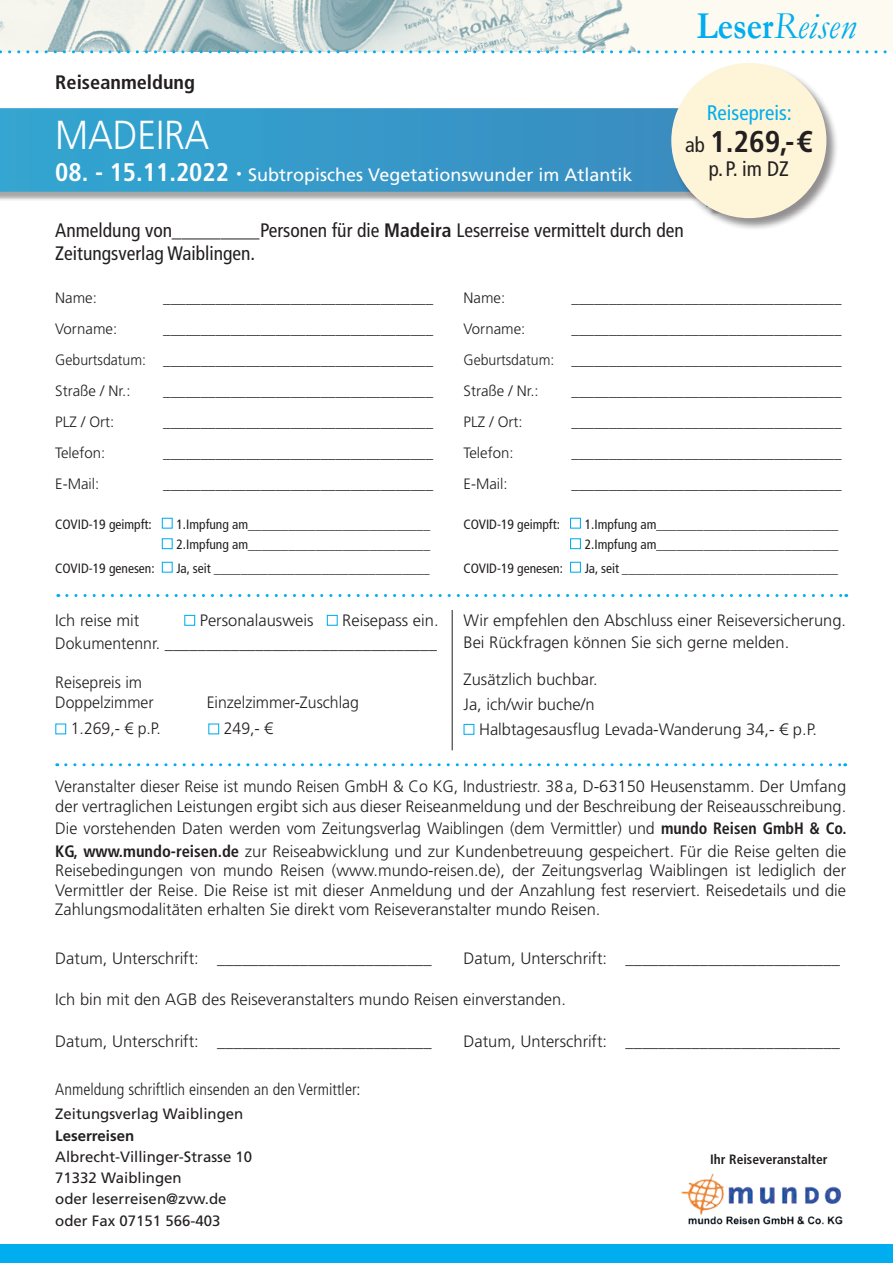
<style>
.page{position:relative;width:893px;height:1263px;background:#fff}
.page>*{position:absolute;margin:0;border:0;box-sizing:border-box;transform-origin:0 0}
.t1{font:300 40.5px "Frutiger LT Pro";letter-spacing:-.005em;color:#fff;scale:.92 1}
.t2{font:italic 38.4px "Garamond";color:#00aeef}
.t3{font:700 condensed 30px "Frutiger LT Pro";color:#231f20}
.t4{font:condensed 21px "Frutiger LT Pro";color:#00aeef}
.t5{font:condensed 21px "Frutiger LT Pro";color:#231f20}
.t6{font:condensed 19.5px/22.5px "Frutiger LT Pro";color:#231f20}
.t7{font:700 condensed 19.5px "Frutiger LT Pro";color:#231f20;scale:1.04 1}
.t8{font:18px "Frutiger LT Pro";color:#fff}
.t9{font:300 16.5px/19.5px "Frutiger LT Pro";color:#231f20}
.t10{font:300 16.5px/19.5px "Frutiger LT Pro";color:#231f20;scale:.96 1}
.t11{font:300 condensed 16.5px "Frutiger LT Pro";color:#231f20}
.t12{font:300 15px/31px "Frutiger LT Pro";color:#231f20;text-align:justify}
.t13{font:15px/21.3px "Frutiger LT Pro";color:#231f20}
.t14{font:700 15px "Frutiger LT Pro";color:#231f20}
.t15{font:condensed 13.5px/20.5px "Frutiger LT Pro";color:#231f20}
.t16{font:700 condensed 13.5px "Frutiger LT Pro";color:#231f20}
.s1{font-weight:700;font-stretch:condensed;font-size:25.5px}
.s2{font-weight:700;font-style:normal}
.s3{font-weight:400;font-size:21px}
.s4{font-weight:700}
.s5{font-weight:700;font-stretch:condensed}
</style>
<div class="page">
<div style="left:0;top:1244px;width:893px;height:19px;background:#00aeef"></div>
<svg style="left:66px;top:763px;width:780px;height:3px"></svg>
<svg style="left:67px;top:594px;width:780px;height:3px"></svg>
<svg style="left:0;top:0;width:893px;height:50px"></svg>
<div style="left:184px;top:615px;width:11px;height:11px;border:1px solid #00aeef"></div>
<div style="left:327px;top:615px;width:11px;height:11px;border:1px solid #00aeef"></div>
<svg style="left:0;top:50px;width:893px;height:3px"></svg>
<div style="left:0;top:110px;width:740px;height:106px;background:#231f20;opacity:.4"></div>
<svg style="left:0;top:108px;width:670px;height:84px;background:#3699c9"></svg>
<div style="left:463px;top:724px;width:11px;height:11px;border:1px solid #00aeef"></div>
<div style="left:55px;top:723px;width:11px;height:11px;border:1px solid #00aeef"></div>
<div style="left:208px;top:723px;width:11px;height:11px;border:1px solid #00aeef"></div>
<hr style="left:452px;top:610px;width:1px;height:140px;background:#231f20">
<div style="left:670px;top:62px;width:168px;height:168px;background:#231f20;opacity:.5"></div>
<div style="left:671px;top:63px;width:155px;height:155px;background:#fef4d8;border-radius:50%"></div>
<div style="left:162px;top:518px;width:11px;height:11px;border:1px solid #00aeef"></div>
<div style="left:162px;top:538px;width:11px;height:11px;border:1px solid #00aeef"></div>
<div style="left:162px;top:562px;width:11px;height:11px;border:1px solid #00aeef"></div>
<div style="left:570px;top:518px;width:11px;height:11px;border:1px solid #00aeef"></div>
<div style="left:570px;top:538px;width:11px;height:11px;border:1px solid #00aeef"></div>
<div style="left:570px;top:562px;width:11px;height:11px;border:1px solid #00aeef"></div>
<img style="left:681px;top:1173px;width:162px;height:52px">
<p class="t7" style="left:55px;top:70px;width:136px">Reiseanmeldung</p>
<h1 class="t1" style="left:55px;top:112px;width:169px">MADEIRA</h1>
<p class="t8" style="left:55px;top:164px;width:579px"><span class="s1">08. - 15.11.2022 ·</span> Subtropisches Vegetationswunder im Atlantik</p>
<h2 class="t2" style="left:697px;top:-1px;width:161px"><span class="s2">Leser</span>Reisen</h2>
<p class="t4" style="left:707px;top:101px;width:87px">Reisepreis:</p>
<h3 class="t3" style="left:685px;top:124px;width:129px"><span class="s3">ab</span> 1.269,-€</h3>
<p class="t5" style="left:709px;top:156px;width:81px">p.P. im DZ</p>
<p class="t6" style="left:55px;top:220px;width:630px">Anmeldung von_________Personen für die <span class="s4">Madeira</span> Leserreise vermittelt durch den<br>Zeitungsverlag Waiblingen.</p>
<p class="t12" style="left:55px;top:282px;width:43px">Name:</p>
<p class="t12" style="left:163px;top:282px;width:271px">____________________________________</p>
<p class="t12" style="left:55px;top:313px;width:63px">Vorname:</p>
<p class="t12" style="left:55px;top:313px;width:380px;text-indent:108px">____________________________________ Geburtsdatum: ____________________________________ Straße / Nr.:</p>
<p class="t12" style="left:163px;top:375px;width:271px">____________________________________</p>
<p class="t12" style="left:55px;top:406px;width:61px">PLZ / Ort:</p>
<p class="t12" style="left:163px;top:406px;width:271px">____________________________________</p>
<p class="t12" style="left:55px;top:437px;width:52px">Telefon:</p>
<p class="t12" style="left:163px;top:437px;width:271px">____________________________________</p>
<p class="t12" style="left:55px;top:468px;width:46px">E-Mail:</p>
<p class="t12" style="left:163px;top:468px;width:271px">____________________________________</p>
<p class="t15" style="left:55px;top:514px;width:98px">COVID-19 geimpft:</p>
<p class="t15" style="left:176px;top:514px;width:255px">1.Impfung am___________________________<br>2.Impfung am___________________________</p>
<p class="t15" style="left:55px;top:558px;width:101px">COVID-19 genesen:</p>
<p class="t15" style="left:176px;top:558px;width:255px">Ja, seit ________________________________</p>
<p class="t9" style="left:55px;top:610px;width:86px">Ich reise mit</p>
<p class="t9" style="left:200px;top:610px;width:115px">Personalausweis</p>
<p class="t9" style="left:55px;top:608px;width:385px;line-height:23.5px;text-align:right">Reisepass ein.<br>Dokumentennr. _________________________________</p>
<p class="t10" style="left:55px;top:672px;width:104px;line-height:20.5px">Reisepreis im<br>Doppelzimmer</p>
<p class="t10" style="left:207px;top:693px;width:160px">Einzelzimmer-Zuschlag</p>
<p class="t10" style="left:71px;top:719px;width:95px">1.269,- € p.P.</p>
<p class="t10" style="left:224px;top:719px;width:53px">249,- €</p>
<p class="t12" style="left:463px;top:282px;width:43px">Name:</p>
<p class="t12" style="left:571px;top:282px;width:272px">____________________________________</p>
<p class="t12" style="left:463px;top:313px;width:63px">Vorname:</p>
<p class="t12" style="left:463px;top:313px;width:380px;text-indent:108px">____________________________________ Geburtsdatum: ____________________________________ Straße / Nr.:</p>
<p class="t12" style="left:571px;top:375px;width:272px">____________________________________</p>
<p class="t12" style="left:463px;top:406px;width:61px">PLZ / Ort:</p>
<p class="t12" style="left:571px;top:406px;width:272px">____________________________________</p>
<p class="t12" style="left:463px;top:437px;width:52px">Telefon:</p>
<p class="t12" style="left:571px;top:437px;width:272px">____________________________________</p>
<p class="t12" style="left:463px;top:468px;width:46px">E-Mail:</p>
<p class="t12" style="left:571px;top:468px;width:272px">____________________________________</p>
<p class="t15" style="left:463px;top:514px;width:98px">COVID-19 geimpft:</p>
<p class="t15" style="left:585px;top:514px;width:255px">1.Impfung am___________________________<br>2.Impfung am___________________________</p>
<p class="t15" style="left:463px;top:558px;width:101px">COVID-19 genesen:</p>
<p class="t15" style="left:585px;top:558px;width:255px">Ja, seit ________________________________</p>
<p class="t9" style="left:463px;top:609px;width:384px;line-height:22px">Wir empfehlen den Abschluss einer Reiseversicherung.<br>Bei Rückfragen können Sie sich gerne melden.</p>
<p class="t9" style="left:463px;top:669px;width:136px">Zusätzlich buchbar.</p>
<p class="t9" style="left:463px;top:694px;width:133px">Ja, ich/wir buche/n</p>
<p class="t9" style="left:479px;top:719px;width:339px">Halbtagesausflug Levada-Wanderung 34,- € p.P.</p>
<p class="t10" style="left:55px;top:777px;width:825px">Veranstalter dieser Reise ist mundo Reisen GmbH &amp; Co KG, Industriestr. 38 a, D-63150 Heusenstamm. Der Umfang der vertraglichen Leistungen ergibt sich aus dieser Reiseanmeldung und der Beschreibung der Reiseausschreibung.</p>
<p class="t9" style="left:55px;top:817px;width:793px;line-height:22.5px">Die vorstehenden Daten werden vom Zeitungsverlag Waiblingen (dem Vermittler) und <span class="s5">mundo Reisen GmbH &amp; Co.<br>KG, www.mundo-reisen.de</span> zur Reiseabwicklung und zur Kundenbetreuung gespeichert. Für die Reise gelten die</p>
<p class="t9" style="left:55px;top:861px;width:792px;text-align:justify">Reisebedingungen von mundo Reisen (www.mundo-reisen.de), der Zeitungsverlag Waiblingen ist lediglich der Vermittler der Reise. Die Reise ist mit dieser Anmeldung und der Anzahlung fest reserviert. Reisedetails und die Zahlungsmodalitäten erhalten Sie direkt vom Reiseveranstalter mundo Reisen.</p>
<p class="t9" style="left:55px;top:949px;width:378px">Datum, Unterschrift: __________________________</p>
<p class="t9" style="left:463px;top:949px;width:378px">Datum, Unterschrift: __________________________</p>
<p class="t9" style="left:55px;top:989px;width:512px">Ich bin mit den AGB des Reiseveranstalters mundo Reisen einverstanden.</p>
<p class="t9" style="left:55px;top:1031px;width:378px">Datum, Unterschrift: __________________________</p>
<p class="t9" style="left:463px;top:1031px;width:378px">Datum, Unterschrift: __________________________</p>
<p class="t11" style="left:55px;top:1079px;width:307px">Anmeldung schriftlich einsenden an den Vermittler:</p>
<p class="t13" style="left:55px;top:1104px;width:190px">Zeitungsverlag Waiblingen</p>
<p class="t14" style="left:55px;top:1126px;width:80px">Leserreisen</p>
<p class="t13" style="left:55px;top:1146px;width:199px">Albrecht-Villinger-Strasse 10<br>71332 Waiblingen<br>oder leserreisen@zvw.de oder Fax 07151 566-403</p>
<p class="t16" style="left:710px;top:1151px;width:119px">Ihr Reiseveranstalter</p>
</div>
